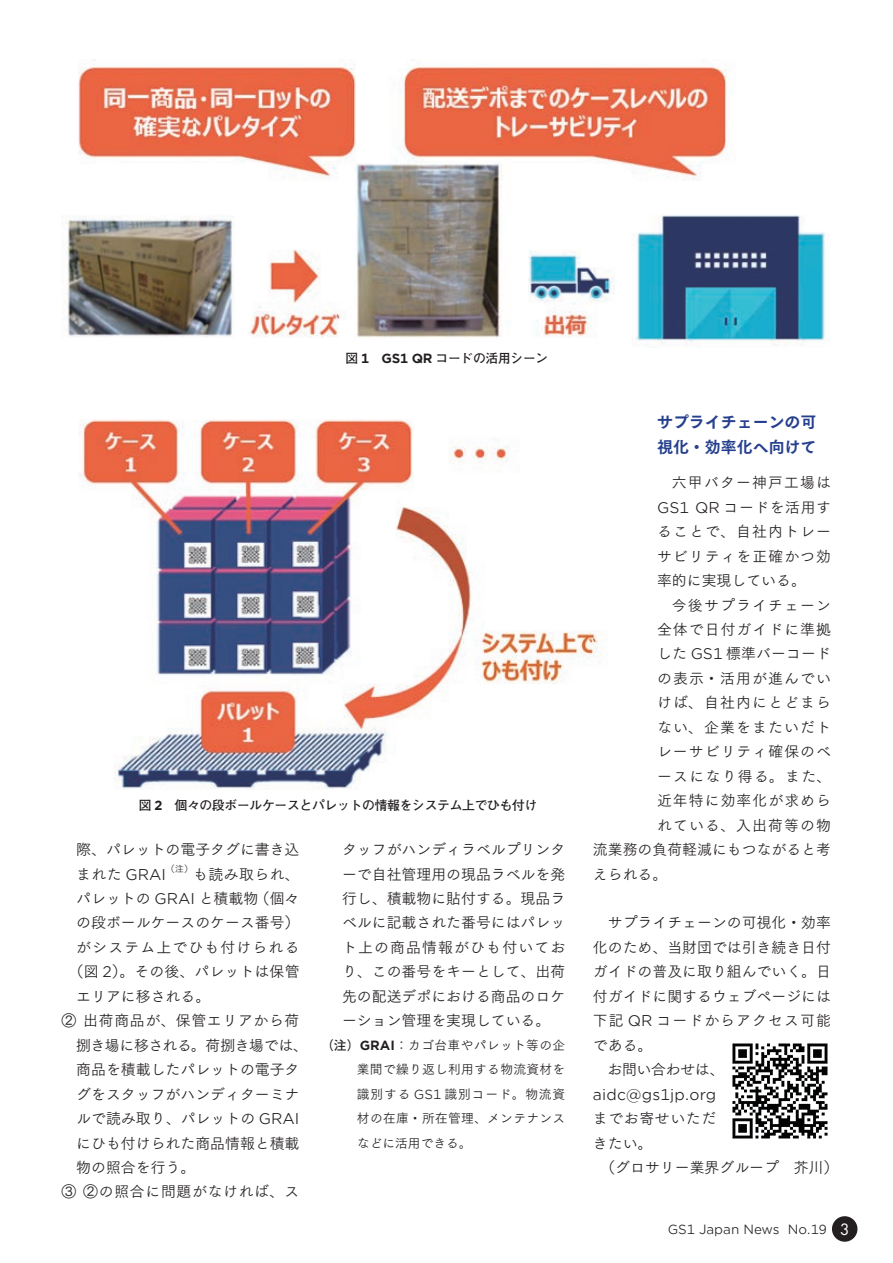
<style>
.page{position:relative;width:893px;height:1263px;background:#fff}
.page>*{position:absolute;margin:0;border:0;box-sizing:border-box;transform-origin:0 0}
.t1{font:15.9px/24.5px "Tsuku Go Pro E";color:#253f8e}
.t2{font:14.85px/24.5px "Tsuku Go Pro R";color:#231f20;text-align:justify}
.t3{font:14.85px "Tsuku Go Pro R";letter-spacing:.075em;color:#231f20}
.t4{font:14.85px "Tsuku Go Pro R";letter-spacing:.07em;color:#231f20}
.t5{font:14.85px "Tsuku Go Pro R";letter-spacing:.045em;color:#231f20}
.t6{font:14.85px "Gotham Office";letter-spacing:.015em;color:#231f20}
.t7{font:14.85px "Tsuku Go Pro R";letter-spacing:-.03em;color:#231f20}
.t8{font:14.85px "Tsuku Go Pro R";letter-spacing:.035em;color:#231f20}
.t9{font:14.85px "Tsuku Go Pro R";letter-spacing:.085em;color:#231f20}
.t10{font:14.85px "Tsuku Go Pro R";letter-spacing:.04em;color:#231f20}
.t11{font:12.75px/24.5px "Tsuku Go Pro R";letter-spacing:.025em;color:#231f20;text-align:justify}
.t12{font:700 12.75px "Futo Go B101 Pr 6 N";letter-spacing:-.02em;color:#231f20}
.t13{font:12.75px "Gotham Office";color:#231f20}
.t14{font:8.7px "Tsuku Go Pro R";color:#231f20}
.s1{font-family:"Gotham Office"}
.s2{font-family:"Tsuku Go Pro R"}
.s3{font-family:"Futo Go B101 Pr 6";font-weight:700}
.s4{font-family:"Gotham Office";font-weight:700}
.s5{font-family:"Futura";font-size:15.15px;color:#fff}
</style>
<div class="page">
<img style="left:732px;top:1043px;width:96px;height:96px">
<img style="left:79px;top:420px;width:522px;height:370px">
<img style="left:61px;top:60px;width:764px;height:286px">
<div style="left:832px;top:1216px;width:25px;height:26px;background:#231f20;border-radius:50%"></div>
<p class="t12" style="left:346px;top:347px;width:204px">図 <span class="s1">1 GS1 QR</span> コードの活用シーン</p>
<p class="t12" style="left:139px;top:795px;width:400px">図 <span class="s1">2</span>　個々の段ボールケースとパレットの情報をシステム上でひも付け</p>
<p class="t2" style="left:76px;top:836px;width:225px">際、パレットの電子タグに書き込</p>
<p class="t6" style="left:76px;top:864px;width:91px"><span class="s2">まれた</span> GRAI</p>
<p class="t14" style="left:166px;top:862px;width:28px">（注）</p>
<p class="t2" style="left:193px;top:860px;width:108px">も読み取られ、</p>
<p class="t2" style="left:76px;top:884px;width:225px">パレットの <span class="s1">GRAI</span> と積載物（個々</p>
<p class="t2" style="left:76px;top:909px;width:225px">の段ボールケースのケース番号）</p>
<p class="t3" style="left:76px;top:935px;width:225px">がシステム上でひも付けられる</p>
<p class="t2" style="left:69px;top:958px;width:232px">（図 <span class="s1">2</span>）。その後、パレットは保管</p>
<p class="t2" style="left:76px;top:982px;width:135px">エリアに移される。</p>
<p class="t5" style="left:61px;top:1008px;width:240px">② 出荷商品が、保管エリアから荷</p>
<p class="t7" style="left:76px;top:1033px;width:233px">捌き場に移される。荷捌き場では、</p>
<p class="t2" style="left:76px;top:1056px;width:225px">商品を積載したパレットの電子タ</p>
<p class="t2" style="left:76px;top:1080px;width:225px">グをスタッフがハンディターミナ</p>
<p class="t2" style="left:76px;top:1105px;width:225px">ルで読み取り、パレットの <span class="s1">GRAI</span></p>
<p class="t2" style="left:76px;top:1129px;width:225px">にひも付けられた商品情報と積載</p>
<p class="t2" style="left:76px;top:1153px;width:121px">物の照合を行う。</p>
<p class="t5" style="left:61px;top:1179px;width:240px">③ ②の照合に問題がなければ、ス</p>
<p class="t2" style="left:342px;top:836px;width:225px">タッフがハンディラベルプリンターで自社管理用の現品ラベルを発行し、積載物に貼付する。現品ラベルに記載された番号にはパレット上の商品情報がひも付いており、この番号をキーとして、出荷先の配送デポにおける商品のロケーション管理を実現している。</p>
<p class="t11" style="left:357px;top:1031px;width:210px;text-indent:-36px"><span class="s3">（注）</span><span class="s4">GRAI</span>：カゴ台車やパレット等の企業間で繰り返し利用する物流資材を識別する <span class="s1">GS1</span> 識別コード。物流資材の在庫・所在管理、メンテナンスなどに活用できる。</p>
<p class="t1" style="left:657px;top:408px;width:161px">サプライチェーンの可視化・効率化へ向けて</p>
<p class="t3" style="left:657px;top:470px;width:176px">　六甲バター神戸工場は</p>
<p class="t8" style="left:657px;top:495px;width:175px"><span class="s1">GS1 QR</span> コードを活用す</p>
<p class="t3" style="left:657px;top:519px;width:176px">ることで、自社内トレー</p>
<p class="t4" style="left:657px;top:544px;width:175px">サビリティを正確かつ効</p>
<p class="t2" style="left:657px;top:567px;width:150px">率的に実現している。</p>
<p class="t3" style="left:657px;top:593px;width:176px">　今後サプライチェーン</p>
<p class="t4" style="left:657px;top:617px;width:175px">全体で日付ガイドに準拠</p>
<p class="t2" style="left:657px;top:640px;width:175px">した <span class="s1">GS1</span> 標準バーコード</p>
<p class="t3" style="left:657px;top:666px;width:176px">の表示・活用が進んでい</p>
<p class="t3" style="left:657px;top:690px;width:176px">けば、自社内にとどまら</p>
<p class="t3" style="left:657px;top:715px;width:176px">ない、企業をまたいだト</p>
<p class="t4" style="left:657px;top:739px;width:175px">レーサビリティ確保のベ</p>
<p class="t9" style="left:657px;top:764px;width:176px">ースになり得る。また、</p>
<p class="t4" style="left:657px;top:788px;width:175px">近年特に効率化が求めら</p>
<p class="t3" style="left:657px;top:813px;width:176px">れている、入出荷等の物</p>
<p class="t2" style="left:593px;top:836px;width:240px">流業務の負荷軽減にもつながると考</p>
<p class="t2" style="left:593px;top:860px;width:76px">えられる。</p>
<p class="t2" style="left:593px;top:909px;width:240px;text-align:left">　サプライチェーンの可視化・効率化のため、当財団では引き続き日付ガイドの普及に取り組んでいく。日付ガイドに関するウェブページには下記 <span class="s1">QR</span> コードからアクセス可能である。<br>　お問い合わせは、</p>
<p class="t6" style="left:593px;top:1084px;width:125px">aidc@gs1jp.org</p>
<p class="t10" style="left:593px;top:1106px;width:125px">までお寄せいただ</p>
<p class="t2" style="left:593px;top:1129px;width:61px">きたい。</p>
<p class="t2" style="left:600px;top:1153px;width:240px">（グロサリー業界グループ　芥川）</p>
<p class="t13" style="left:668px;top:1220px;width:183px">GS1 Japan News No.19 <span class="s5">3</span></p>
</div>
